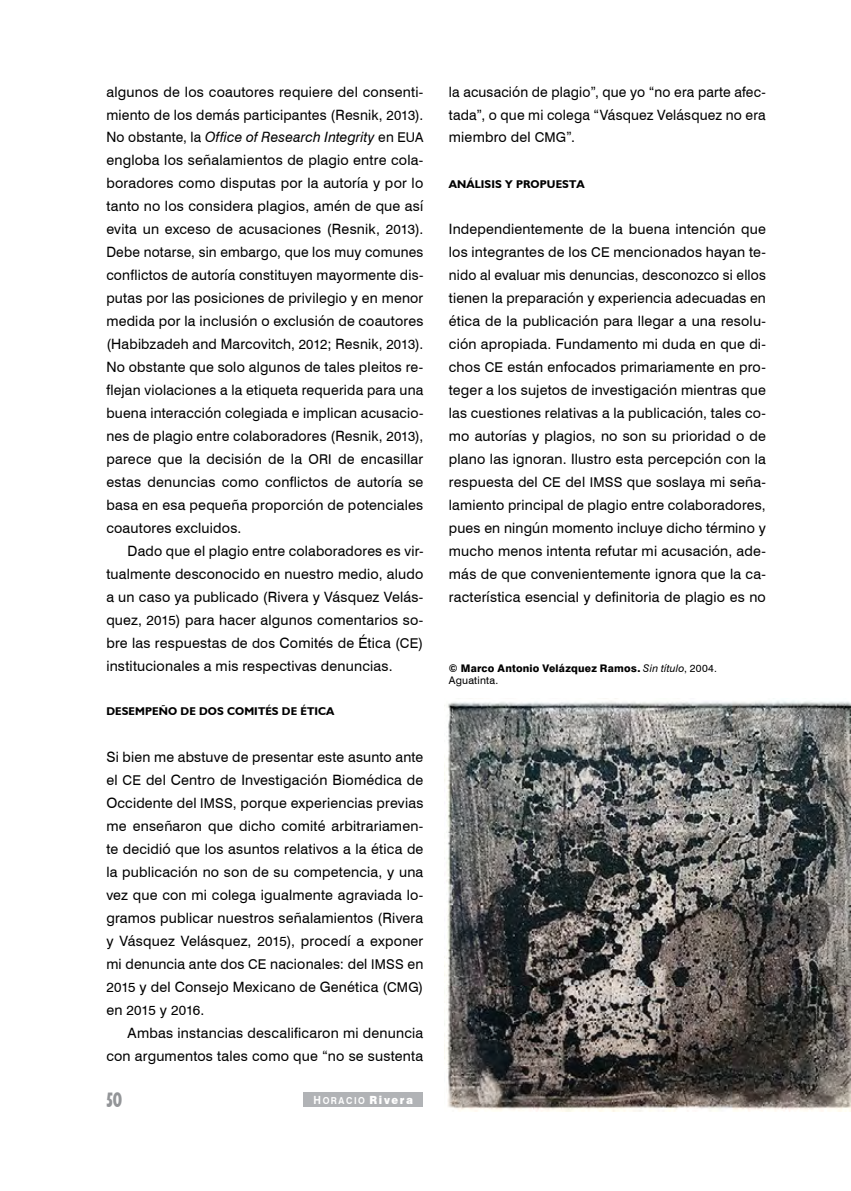
<style>
.page{position:relative;width:851px;height:1191px;background:#fff}
.page>*{position:absolute;margin:0;border:0;box-sizing:border-box;transform-origin:0 0}
.t1{font:700 condensed 21px "Humanist 521 BT Xtra";color:#939598;scale:.75 1}
.t2{font:14.25px/23px "Swiss 721 BT";letter-spacing:.015em;color:#000;text-align:justify}
.t3{font:13.5px "Swiss 721 BT";letter-spacing:-.01em;color:#000}
.t4{font:700 11.25px "Humanist 521 BT";letter-spacing:.01em;color:#000}
.t5{font:800 10.5px/12.6px "Swiss 721 BT";letter-spacing:.02em;color:#000}
.t6{font:9.6px "Swiss 721 BT Bold SC850";color:#fff;scale:.9 1}
.s1{font-size:13.5px}
.s2{font-style:italic}
.s3{font-size:14.25px}
.s4{font-size:11.25px}
.s5{font-family:"Swiss 721 BT";font-weight:900;font-size:11.25px}
.s6{font-weight:400;font-style:italic}
.s7{font-weight:400}
</style>
<div class="page">
<div style="left:303px;top:1092px;width:120px;height:14px;background:#b1b3b6"></div>
<img style="left:444px;top:698px;width:406px;height:413px">
<p class="t2" style="left:106px;top:79px;width:318px">algunos de los coautores requiere del consenti&shy;miento de los demás participantes (Resnik, <span class="s1">2013</span>).<br>No obstante, la <span class="s2">Office of Research Integrity</span> en <span class="s1">EUA </span>engloba los señalamientos de plagio entre cola&shy;boradores como disputas por la autoría y por lo tanto no los considera plagios, amén de que así evita un exceso de acusaciones (Resnik, <span class="s1">2013</span>).<br>Debe notarse, sin embargo, que los muy comunes conflictos de autoría constituyen mayormente dis&shy;putas por las posiciones de privilegio y en menor medida por la inclusión o exclusión de coautores (Habibzadeh and Marcovitch, <span class="s1">2012</span>; Resnik, <span class="s1">2013</span>).<br>No obstante que solo algunos de tales pleitos re&shy;flejan violaciones a la etiqueta requerida para una buena interacción colegiada e implican acusacio&shy;nes de plagio entre colaboradores (Resnik, <span class="s1">2013</span>), parece que la decisión de la <span class="s1">ORI</span> de encasillar estas denuncias como conflictos de autoría se basa en esa pequeña proporción de potenciales coautores excluidos.</p>
<p class="t2" style="left:106px;top:538px;width:319px;text-indent:21px">Dado que el plagio entre colaboradores es vir&shy;tualmente desconocido en nuestro medio, aludo a un caso ya publicado (Rivera y Vásquez Velás&shy;quez, <span class="s1">2015</span>) para hacer algunos comentarios so&shy;bre las respuestas de <span class="s1">dos</span> Comités de Ética (<span class="s1">CE</span>) institucionales a mis respectivas denuncias.</p>
<p class="t4" style="left:106px;top:704px;width:229px">DESEMPEÑO DE DOS COMITÉS DE ÉTICA</p>
<p class="t2" style="left:106px;top:745px;width:318px">Si bien me abstuve de presentar este asunto ante el <span class="s1">CE</span> del Centro de Investigación Biomédica de Occidente del <span class="s1">IMSS</span>, porque experiencias previas me enseñaron que dicho comité arbitrariamen&shy;te decidió que los asuntos relativos a la ética de la publicación no son de su competencia, y una vez que con mi colega igualmente agraviada lo&shy;gramos publicar nuestros señalamientos (Rivera y Vásquez Velásquez, <span class="s1">2015</span>), procedí a exponer mi denuncia ante dos <span class="s1">CE</span> nacionales: del <span class="s1">IMSS</span> en <span class="s1">2015</span> y del Consejo Mexicano de Genética (<span class="s1">CMG</span>)</p>
<p class="t3" style="left:106px;top:1000px;width:99px"><span class="s3">en</span> 2015 <span class="s3">y</span> 2016<span class="s3">.</span></p>
<p class="t2" style="left:106px;top:1020px;width:318px;text-align:right">Ambas instancias descalificaron mi denuncia con argumentos tales como que “no se sustenta</p>
<p class="t6" style="left:313px;top:1093px;width:112px"><span class="s4">H</span>OR ACIO <span class="s5">Rivera</span></p>
<h1 class="t1" style="left:106px;top:1086px;width:23px">50</h1>
<p class="t2" style="left:449px;top:79px;width:318px">la acusación de plagio”, que yo “no era parte afec&shy;tada”, o que mi colega “Vásquez Velásquez no era miembro del <span class="s1">CMG</span>”.</p>
<p class="t4" style="left:449px;top:177px;width:137px">ANÁLISIS Y PROPUESTA</p>
<p class="t2" style="left:449px;top:217px;width:318px">Independientemente de la buena intención que los integrantes de los <span class="s1">CE</span> mencionados hayan te&shy;nido al evaluar mis denuncias, desconozco si ellos tienen la preparación y experiencia adecuadas en ética de la publicación para llegar a una resolu&shy;ción apropiada. Fundamento mi duda en que di&shy;chos <span class="s1">CE</span> están enfocados primariamente en pro&shy;teger a los sujetos de investigación mientras que las cuestiones relativas a la publicación, tales co&shy;mo autorías y plagios, no son su prioridad o de plano las ignoran. Ilustro esta percepción con la respuesta del <span class="s1">CE</span> del <span class="s1">IMSS</span> que soslaya mi seña&shy;lamiento principal de plagio entre colaboradores, pues en ningún momento incluye dicho término y mucho menos intenta refutar mi acusación, ade&shy;más de que convenientemente ignora que la ca&shy;racterística esencial y definitoria de plagio es no</p>
<p class="t5" style="left:449px;top:661px;width:269px">© Marco Antonio Velázquez Ramos. <span class="s6">Sin título</span><span class="s7">, 2004.<br>Aguatinta.</span></p>
</div>
